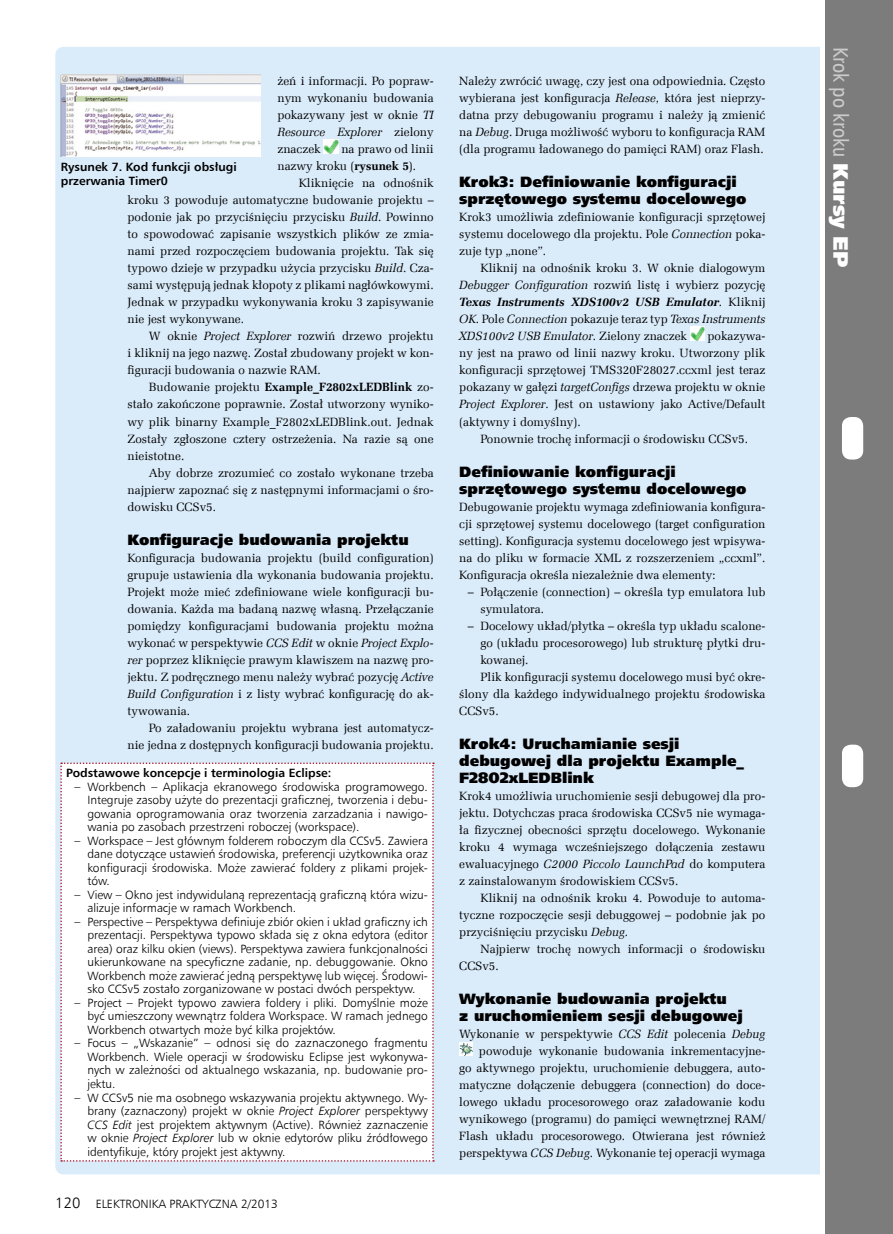
<style>
.page{position:relative;width:893px;height:1234px;background:#fff}
.page>*{position:absolute;margin:0;border:0;box-sizing:border-box;transform-origin:0 0}
.t1{font:21px "Humnst 777 Cn EU";color:#cbcbcb}
._3_Srodtytul{font:15px/17px "Humnst 777 X Blk EU";color:#000}
._1_Body{font:12px/17px "Zapf Ellipt EU";color:#000;text-align:justify}
._1_Body-2{font:12px/13.5px "Humnst 777 Lt EU";color:#000;text-align:justify}
._4_Podpis{font:700 12px/14.4px "Humnst 777 EU";color:#000}
._1_Body-3{font:700 12px "Humnst 777 EU";color:#000}
.s1{font-style:italic}
.s2{font-weight:700}
.s3{font-size:15px}
.s4{font-weight:700;font-style:italic}
.s5{font-family:"Humnst 777 X Blk EU";color:#fff}
</style>
<div class="page">
<div style="left:55px;top:47px;width:778px;height:1127px;background:#daebfa;border-radius:9px"></div>
<div style="left:825px;top:0;width:68px;height:1233px;background:#7c7c7c"></div>
<div style="left:842px;top:417px;width:21px;height:42px;background:#fff;border-radius:9px"></div>
<div style="left:842px;top:744px;width:21px;height:43px;background:#fff;border-radius:9px"></div>
<hr style="left:821px;top:0;width:4px;height:1233px;background:#fff">
<img style="left:690px;top:327px;width:15px;height:13px">
<svg style="left:459px;top:1042px;width:13px;height:12px"></svg>
<img style="left:324px;top:140px;width:14px;height:13px">
<div style="left:60px;top:762px;width:374px;height:399px;background:#fff"></div>
<img style="left:61px;top:74px;width:199px;height:83px">
<p class="_1_Body" style="left:277px;top:73px;width:158px">żeń i informacji. Po popraw&shy;nym wykonaniu budowania pokazywany jest w oknie <span class="s1">TI Resource Explorer</span> zielony znaczek</p>
<p class="_1_Body" style="left:277px;top:141px;width:158px;text-indent:64px">na prawo od linii nazwy kroku (<span class="s2">rysunek 5</span>).</p>
<p class="_1_Body" style="left:128px;top:175px;width:308px;text-indent:171px">Kliknięcie na odnośnik kroku 3 powoduje automatyczne budowanie projektu – podonie jak po przyciśnięciu przycisku <span class="s1">Build</span>. Powinno to spowodować zapisanie wszystkich plików ze zmia&shy;nami przed rozpoczęciem budowania projektu. Tak się typowo dzieje w przypadku użycia przycisku <span class="s1">Build</span>. Cza&shy;sami występują jednak kłopoty z plikami nagłówkowymi.<br>Jednak w przypadku wykonywania kroku 3 zapisywanie nie jest wykonywane.</p>
<p class="_1_Body" style="left:128px;top:328px;width:308px;text-indent:21px">W oknie <span class="s1">Project Explorer</span> rozwiń drzewo projektu i kliknij na jego nazwę. Został zbudowany projekt w kon&shy;figuracji budowania o nazwie RAM.</p>
<p class="_1_Body" style="left:128px;top:379px;width:308px;text-indent:21px">Budowanie projektu <span class="s2">Example_F2802xLEDBlink</span> zo&shy;stało zakończone poprawnie. Został utworzony wyniko&shy;wy plik binarny Example_F2802xLEDBlink.out. Jednak Zostały zgłoszone cztery ostrzeżenia. Na razie są one nieistotne.</p>
<p class="_1_Body" style="left:128px;top:464px;width:308px;text-indent:21px">Aby dobrze zrozumieć co zostało wykonane trzeba najpierw zapoznać się z następnymi informacjami o śro&shy;dowisku CCSv5.</p>
<p class="_3_Srodtytul" style="left:128px;top:531px;width:283px">Konfiguracje budowania projektu</p>
<p class="_1_Body" style="left:128px;top:549px;width:308px">Konfiguracja budowania projektu (build configuration) grupuje ustawienia dla wykonania budowania projektu.<br>Projekt może mieć zdefiniowane wiele konfiguracji bu&shy;dowania. Każda ma badaną nazwę własną. Przełączanie pomiędzy konfiguracjami budowania projektu można wykonać w perspektywie <span class="s1">CCS Edit</span> w oknie <span class="s1">Project Explo&shy;rer</span> poprzez kliknięcie prawym klawiszem na nazwę pro&shy;jektu. Z podręcznego menu należy wybrać pozycję <span class="s1">Active Build Configuration</span> i z listy wybrać konfigurację do ak&shy;tywowania.</p>
<p class="_1_Body" style="left:128px;top:719px;width:308px;text-align:right">Po załadowaniu projektu wybrana jest automatycz-<br>nie jedna z dostępnych konfiguracji budowania projektu.</p>
<p class="_1_Body-3" style="left:66px;top:765px;width:267px">Podstawowe koncepcje i terminologia Eclipse:</p>
<p class="_1_Body-2" style="left:87px;top:779px;width:342px;text-indent:-13px">– Workbench – Aplikacja ekranowego środowiska programowego.<br>Integruje zasoby użyte do prezentacji graficznej, tworzenia i debu&shy;gowania oprogramowania oraz tworzenia zarzadzania i nawigo&shy;wania po zasobach przestrzeni roboczej (workspace).</p>
<p class="_1_Body-2" style="left:87px;top:833px;width:342px;text-indent:-13px">– Workspace – Jest głównym folderem roboczym dla CCSv5. Zawiera dane dotyczące ustawień środowiska, preferencji użytkownika oraz konfiguracji środowiska. Może zawierać foldery z plikami projek&shy;tów.</p>
<p class="_1_Body-2" style="left:87px;top:887px;width:342px;text-indent:-13px">– View – Okno jest indywidulaną reprezentacją graficzną która wizu&shy;alizuje informacje w ramach Workbench.</p>
<p class="_1_Body-2" style="left:87px;top:914px;width:342px;text-indent:-13px">– Perspective – Perspektywa definiuje zbiór okien i układ graficzny ich prezentacji. Perspektywa typowo składa się z okna edytora (editor area) oraz kilku okien (views). Perspektywa zawiera funkcjonalności ukierunkowane na specyficzne zadanie, np. debuggowanie. Okno Workbench może zawierać jedną perspektywę lub więcej. Środowi&shy;sko CCSv5 zostało zorganizowane w postaci dwóch perspektyw.</p>
<p class="_1_Body-2" style="left:87px;top:995px;width:342px;text-indent:-13px">– Project – Projekt typowo zawiera foldery i pliki. Domyślnie może być umieszczony wewnątrz foldera Workspace. W ramach jednego Workbench otwartych może być kilka projektów.</p>
<p class="_1_Body-2" style="left:87px;top:1036px;width:342px;text-indent:-13px">– Focus – „Wskazanie” – odnosi się do zaznaczonego fragmentu Workbench. Wiele operacji w środowisku Eclipse jest wykonywa&shy;nych w zależności od aktualnego wskazania, np. budowanie pro&shy;jektu.</p>
<p class="_1_Body-2" style="left:87px;top:1090px;width:342px;text-indent:-13px">– W CCSv5 nie ma osobnego wskazywania projektu aktywnego. Wy&shy;brany (zaznaczony) projekt w oknie <span class="s1">Project Explorer</span> perspektywy <span class="s1">CCS Edit</span> jest projektem aktywnym (Active). Również zaznaczenie w oknie <span class="s1">Project Explorer</span> lub w oknie edytorów pliku źródłowego identyfikuje, który projekt jest aktywny.</p>
<p class="_4_Podpis" style="left:61px;top:159px;width:177px">Rysunek 7. Kod funkcji obsługi przerwania Timer0</p>
<p class="_1_Body-2" style="left:55px;top:1196px;width:224px"><span class="s3">120</span> ELEKTRONIKA PRAKTYCZNA 2/2013</p>
<p class="_1_Body" style="left:459px;top:73px;width:308px">Należy zwrócić uwagę, czy jest ona odpowiednia. Często wybierana jest konfiguracja <span class="s1">Release</span>, która jest nieprzy&shy;datna przy debugowaniu programu i należy ją zmienić na <span class="s1">Debug</span>. Druga możliwość wyboru to konfiguracja RAM (dla programu ładowanego do pamięci RAM) oraz Flash.</p>
<p class="_3_Srodtytul" style="left:459px;top:174px;width:289px">Krok3: Definiowanie konfiguracji sprzętowego systemu docelowego</p>
<p class="_1_Body" style="left:459px;top:209px;width:308px">Krok3 umożliwia zdefiniowanie konfiguracji sprzętowej systemu docelowego dla projektu. Pole <span class="s1">Connection</span> poka&shy;zuje typ „none”.</p>
<p class="_1_Body" style="left:459px;top:260px;width:308px;text-indent:21px">Kliknij na odnośnik kroku 3. W oknie dialogowym <span class="s1">Debugger Configuration</span> rozwiń listę i wybierz pozycję <span class="s4">Texas Instruments XDS100v2 USB Emulator</span>. Kliknij <span class="s1">OK</span>. Pole <span class="s1">Connection</span> pokazuje teraz typ <span class="s1">Texas Instruments XDS100v2 USB Emulator</span>. Zielony znaczek</p>
<p class="_1_Body" style="left:459px;top:328px;width:308px;text-indent:248px">pokazywa&shy;ny jest na prawo od linii nazwy kroku. Utworzony plik konfiguracji sprzętowej TMS320F28027.ccxml jest teraz pokazany w gałęzi <span class="s1">targetConfigs</span> drzewa projektu w oknie <span class="s1">Project Explorer</span>. Jest on ustawiony jako Active/Default (aktywny i domyślny).</p>
<p class="_1_Body" style="left:480px;top:430px;width:269px">Ponownie trochę informacji o środowisku CCSv5.</p>
<p class="_3_Srodtytul" style="left:459px;top:463px;width:289px">Definiowanie konfiguracji sprzętowego systemu docelowego</p>
<p class="_1_Body" style="left:459px;top:498px;width:308px">Debugowanie projektu wymaga zdefiniowania konfigura&shy;cji sprzętowej systemu docelowego (target configuration setting). Konfiguracja systemu docelowego jest wpisywa&shy;na do pliku w formacie XML z rozszerzeniem „ccxml”.<br>Konfiguracja określa niezależnie dwa elementy:</p>
<p class="_1_Body" style="left:480px;top:583px;width:286px;text-indent:-13px">– Połączenie (connection) – określa typ emulatora lub symulatora.</p>
<p class="_1_Body" style="left:480px;top:617px;width:286px;text-indent:-13px">– Docelowy układ/płytka – określa typ układu scalone&shy;go (układu procesorowego) lub strukturę płytki dru&shy;kowanej.</p>
<p class="_1_Body" style="left:459px;top:668px;width:308px;text-indent:21px">Plik konfiguracji systemu docelowego musi być okre&shy;ślony dla każdego indywidualnego projektu środowiska CCSv5.</p>
<p class="_3_Srodtytul" style="left:459px;top:735px;width:286px">Krok4: Uruchamianie sesji debugowej dla projektu Example_<br>F2802xLEDBlink</p>
<p class="_1_Body" style="left:459px;top:787px;width:308px">Krok4 umożliwia uruchomienie sesji debugowej dla pro&shy;jektu. Dotychczas praca środowiska CCSv5 nie wymaga&shy;ła fizycznej obecności sprzętu docelowego. Wykonanie kroku 4 wymaga wcześniejszego dołączenia zestawu ewaluacyjnego <span class="s1">C2000 Piccolo LaunchPad</span> do komputera z zainstalowanym środowiskiem CCSv5.</p>
<p class="_1_Body" style="left:459px;top:889px;width:308px;text-indent:21px">Kliknij na odnośnik kroku 4. Powoduje to automa&shy;tyczne rozpoczęcie sesji debuggowej – podobnie jak po przyciśnięciu przycisku <span class="s1">Debug</span>.</p>
<p class="_1_Body" style="left:459px;top:940px;width:308px;text-indent:21px">Najpierw trochę nowych informacji o środowisku<br>CCSv5.</p>
<p class="_3_Srodtytul" style="left:459px;top:990px;width:285px">Wykonanie budowania projektu<br>z uruchomieniem sesji debugowej</p>
<p class="_1_Body" style="left:459px;top:1025px;width:308px;text-align:right">Wykonanie w perspektywie <span class="s1">CCS Edit</span> polecenia <span class="s1">Debug </span>powoduje wykonanie budowania inkrementacyjne-<br>go aktywnego projektu, uruchomienie debuggera, auto&shy;matyczne dołączenie debuggera (connection) do doce&shy;lowego układu procesorowego oraz załadowanie kodu wynikowego (programu) do pamięci wewnętrznej RAM/ Flash układu procesorowego. Otwierana jest również perspektywa <span class="s1">CCS Debug</span>. Wykonanie tej operacji wymaga</p>
<h1 class="t1" style="left:854px;top:47px;width:222px;rotate:90deg">Krok po kroku <span class="s5">Kursy EP</span></h1>
</div>
